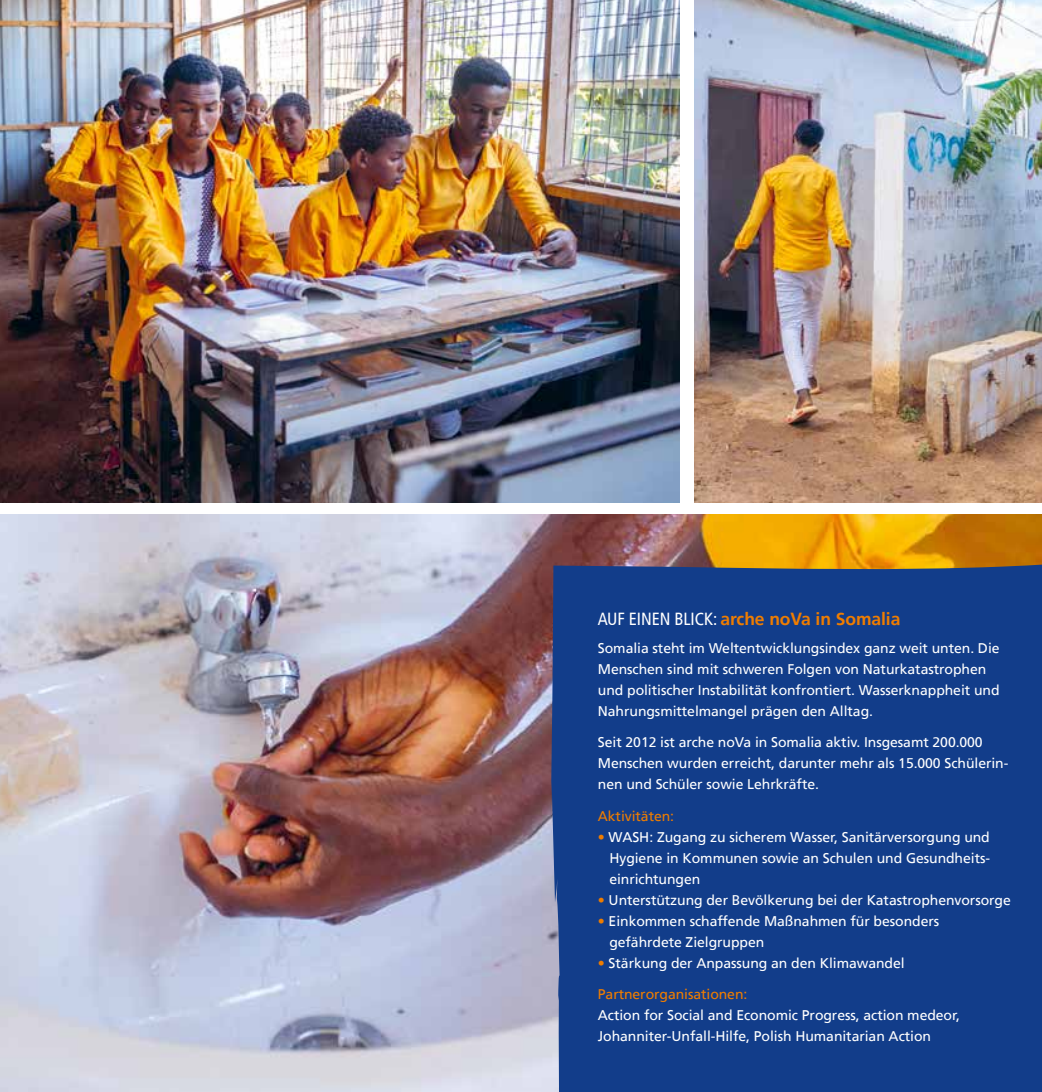
<style>
.page{position:relative;width:1042px;height:1092px;background:#fff}
.page>*{position:absolute;margin:0;border:0;box-sizing:border-box;transform-origin:0 0}
.t1{font:700 17.5px "Frutiger LT";letter-spacing:-.005em;color:#ef7d00}
.t2{font:14px/21px "Frutiger LT";letter-spacing:-.005em;color:#fff}
.t3{font:14px "Frutiger LT";letter-spacing:-.005em;color:#ef7d00}
.s1{font-weight:400;font-stretch:condensed;color:#fff}
.s2{color:#ef7d00}
</style>
<div class="page">
<img style="left:694px;top:0;width:348px;height:503px">
<img style="left:0;top:514px;width:1042px;height:577px">
<img style="left:0;top:0;width:680px;height:503px">
<div style="left:551px;top:563px;width:491px;height:528px;background:#123d8a"></div>
<p class="t1" style="left:598px;top:608px;width:304px"><span class="s1">AUF EINEN BLICK:</span> arche noVa in Somalia</p>
<p class="t2" style="left:598px;top:637px;width:403px">Somalia steht im Weltentwicklungsindex ganz weit unten. Die Menschen sind mit schweren Folgen von Naturkatastrophen und politischer Instabilität konfrontiert. Wasserknappheit und Nahrungsmittelmangel prägen den Alltag.</p>
<p class="t2" style="left:598px;top:731px;width:412px">Seit 2012 ist arche noVa in Somalia aktiv. Insgesamt 200.000<br>Menschen wurden erreicht, darunter mehr als 15.000 Schülerin&shy;nen und Schüler sowie Lehrkräfte.</p>
<p class="t3" style="left:598px;top:807px;width:78px">Aktivitäten:</p>
<p class="t2" style="left:609px;top:826px;width:382px;text-align:justify;text-indent:-11px"><span class="s2">•</span> WASH: Zugang zu sicherem Wasser, Sanitärversorgung und Hygiene in Kommunen sowie an Schulen und Gesundheits&shy;einrichtungen</p>
<p class="t2" style="left:598px;top:889px;width:414px"><span class="s2">•</span> Unterstützung der Bevölkerung bei der Katastrophenvorsorge</p>
<p class="t2" style="left:609px;top:910px;width:331px;text-indent:-11px"><span class="s2">•</span> Einkommen schaffende Maßnahmen für besonders gefährdete Zielgruppen</p>
<p class="t2" style="left:598px;top:952px;width:308px"><span class="s2">•</span> Stärkung der Anpassung an den Klimawandel</p>
<p class="t3" style="left:598px;top:986px;width:151px">Partnerorganisationen:</p>
<p class="t2" style="left:598px;top:1004px;width:364px">Action for Social and Economic Progress, action medeor,<br>Johanniter-Unfall-Hilfe, Polish Humanitarian Action</p>
</div>
